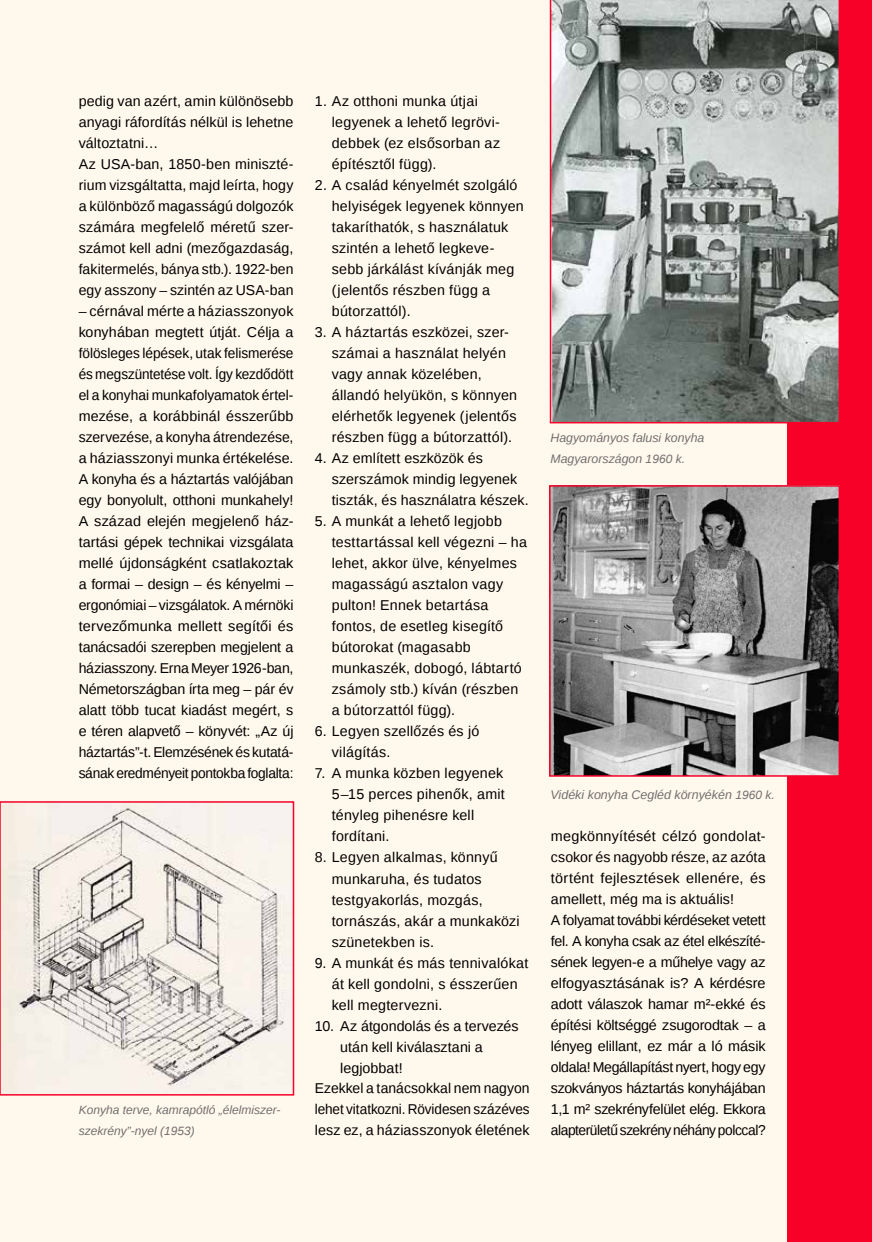
<style>
.page{position:relative;width:872px;height:1242px;background:#fff}
.page>*{position:absolute;margin:0;border:0;box-sizing:border-box;transform-origin:0 0}
.t1{font:14.25px/21px "Liberation Sans";letter-spacing:.015em;color:#000}
.t2{font:14.25px/21px "Liberation Sans";letter-spacing:-.01em;color:#000}
.t3{font:14.25px "Liberation Sans";letter-spacing:-.005em;color:#000;scale:.95 1}
.t4{font:italic 12.45px "Liberation Sans";color:#706f6f}
.t5{font:italic 12.3px/21px "Liberation Sans";color:#706f6f}
.t6{font:italic 12px/21px "Liberation Sans";color:#706f6f}
.s1{font-size:12px}
</style>
<div class="page">
<div style="left:787px;top:0;width:85px;height:1242px;background:#f70128"></div>
<div style="left:0;top:0;width:787px;height:1242px;background:#fff8ec"></div>
<img style="left:3px;top:804px;width:288px;height:288px">
<div style="left:0;top:801px;width:294px;height:294px;border:2px solid #f70128"></div>
<svg style="left:550px;top:0;width:289px;height:423px;background:#949895"></svg>
<img style="left:552px;top:488px;width:285px;height:285px">
<div style="left:549px;top:485px;width:291px;height:291px;border:2px solid #f70128"></div>
<p class="t1" style="left:79px;top:91px;width:216px">pedig van azért, amin különösebb anyagi ráfordítás nélkül is lehetne változtatni…<br>Az USA-ban, 1850-ben miniszté&shy;rium vizsgáltatta, majd leírta, hogy a különböző magasságú dolgozók számára megfelelő méretű szer&shy;számot kell adni (mezőgazdaság, fakitermelés, bánya stb.). 1922-ben egy asszony – szintén az USA-ban</p>
<p class="t1" style="left:79px;top:301px;width:216px;text-align:justify">– cérnával mérte a háziasszonyok konyhában megtett útját. Célja a fölösleges lépések, utak felismerése és megszüntetése volt. Így kezdődött el a konyhai munkafolyamatok értel&shy;mezése, a korábbinál ésszerűbb szervezése, a konyha átrendezése, a háziasszonyi munka értékelése.<br>A konyha és a háztartás valójában egy bonyolult, otthoni munkahely!<br>A század elején megjelenő ház&shy;tartási gépek technikai vizsgálata mellé újdonságként csatlakoztak a formai – design – és kényelmi – ergonómiai – vizsgálatok. A mérnöki tervezőmunka mellett segítői és tanácsadói szerepben megjelent a háziasszony. Erna Meyer 1926-ban, Németországban írta meg – pár év alatt több tucat kiadást megért, s e téren alapvető – könyvét: „Az új háztartás”-t. Elemzésének és kutatá&shy;sának eredményeit pontokba foglalta:</p>
<p class="t6" style="left:79px;top:1099px;width:203px">Konyha terve, kamrapótló „élelmiszer&shy;szekrény”-nyel (1953)</p>
<p class="t1" style="left:332px;top:91px;width:170px;text-indent:-17px">1. Az otthoni munka útjai legyenek a lehető legrövi&shy;debbek (ez elsősorban az építésztől függ).</p>
<p class="t1" style="left:332px;top:175px;width:194px;text-indent:-17px">2. A család kényelmét szolgáló helyiségek legyenek könnyen takaríthatók, s használatuk szintén a lehető legkeve&shy;sebb járkálást kívánják meg (jelentős részben függ a bútorzattól).</p>
<p class="t1" style="left:332px;top:322px;width:187px;text-indent:-17px">3. A háztartás eszközei, szer&shy;számai a használat helyén vagy annak közelében, állandó helyükön, s könnyen elérhetők legyenek (jelentős részben függ a bútorzattól).</p>
<p class="t1" style="left:332px;top:448px;width:198px;text-indent:-17px">4. Az említett eszközök és szerszámok mindig legyenek tiszták, és használatra készek.</p>
<p class="t1" style="left:332px;top:511px;width:197px;text-indent:-17px">5. A munkát a lehető legjobb testtartással kell végezni – ha lehet, akkor ülve, kényelmes magasságú asztalon vagy pulton! Ennek betartása fontos, de esetleg kisegítő bútorokat (magasabb munkaszék, dobogó, lábtartó zsámoly stb.) kíván (részben a bútorzattól függ).</p>
<p class="t1" style="left:332px;top:721px;width:149px;text-indent:-17px">6. Legyen szellőzés és jó világítás.</p>
<p class="t1" style="left:332px;top:763px;width:175px;text-indent:-17px">7. A munka közben legyenek<br>5–15 perces pihenők, amit tényleg pihenésre kell fordítani.</p>
<p class="t1" style="left:332px;top:847px;width:189px;text-indent:-17px">8. Legyen alkalmas, könnyű munkaruha, és tudatos testgyakorlás, mozgás, tornászás, akár a munkaközi szünetekben is.</p>
<p class="t1" style="left:332px;top:952px;width:198px;text-indent:-17px">9. A munkát és más tennivalókat át kell gondolni, s ésszerűen kell megtervezni.</p>
<p class="t1" style="left:315px;top:1015px;width:205px">10. Az átgondolás és a tervezés</p>
<p class="t1" style="left:340px;top:1036px;width:144px">után kell kiválasztani a</p>
<p class="t1" style="left:340px;top:1057px;width:64px">legjobbat!</p>
<p class="t1" style="left:315px;top:1078px;width:216px">Ezekkel a tanácsokkal nem nagyon</p>
<p class="t3" style="left:315px;top:1101px;width:228px">lehet vitatkozni. Rövidesen százéves</p>
<p class="t1" style="left:315px;top:1120px;width:216px">lesz ez, a háziasszonyok életének</p>
<p class="t5" style="left:550px;top:427px;width:155px">Hagyományos falusi konyha<br>Magyarországon <span class="s1">1960 k.</span></p>
<p class="t4" style="left:550px;top:786px;width:226px">Vidéki konyha Cegléd környékén <span class="s1">1960 k.</span></p>
<p class="t2" style="left:551px;top:826px;width:216px">megkönnyítését célzó gondolat&shy;csokor és nagyobb része, az azóta történt fejlesztések ellenére, és amellett, még ma is aktuális!<br>A folyamat további kérdéseket vetett fel. A konyha csak az étel elkészíté&shy;sének legyen-e a műhelye vagy az elfogyasztásának is? A kérdésre adott válaszok hamar m²-ekké és építési költséggé zsugorodtak – a lényeg elillant, ez már a ló másik oldala! Megállapítást nyert, hogy egy szokványos háztartás konyhájában 1,1 m² szekrényfelület elég. Ekkora alapterületű szekrény néhány polccal?</p>
</div>
